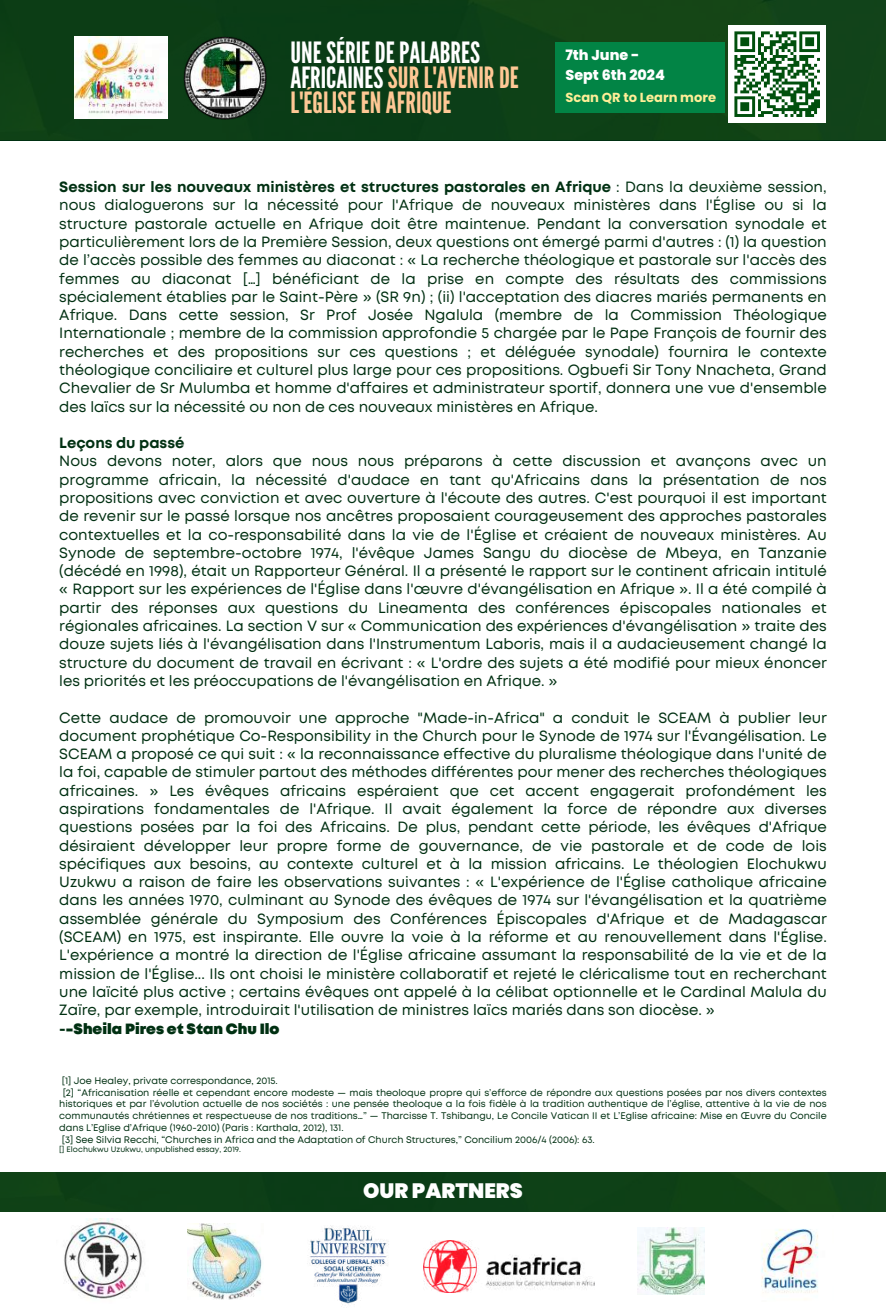
<style>
.page{position:relative;width:886px;height:1313px;background:#fff}
.page>*{position:absolute;margin:0;border:0;box-sizing:border-box;transform-origin:0 0}
.t1{font:29.22px/24.9px "League Gothic";color:#ffc895}
.t2{font:900 20.74px "Poppins";color:#fff}
.t3{font:14.79px/18.3px "Mont";color:#003012;text-align:justify}
.t4{font:700 14.79px "Mont";color:#003012}
.t5{font:800 14.35px/19.7px "Poppins";color:#fff}
.t6{font:700 13.12px "Poppins";color:#ffee97}
.t7{font:9.54px "Mont";color:#003012}
.t8{font:7.88px "Mont";color:#003012}
.s1{color:#fff}
.s2{font-weight:700}
.s3{font-weight:900}
</style>
<div class="page">
<img style="left:0;top:0;width:886px;height:140px">
<div style="left:555px;top:42px;width:169px;height:70px;background:#028445"></div>
<img style="left:183px;top:36px;width:84px;height:84px">
<div style="left:728px;top:25px;width:98px;height:98px;background:#fff"></div>
<svg style="left:734px;top:31px;width:86px;height:86px"></svg>
<img style="left:424px;top:1240px;width:170px;height:52px">
<img style="left:761px;top:1229px;width:57px;height:64px">
<img style="left:637px;top:1227px;width:67px;height:67px">
<img style="left:187px;top:1223px;width:75px;height:76px">
<img style="left:64px;top:1218px;width:79px;height:81px">
<img style="left:75px;top:36px;width:93px;height:82px">
<div style="left:0;top:1172px;width:886px;height:39px;background:#0d3f16"></div>
<img style="left:309px;top:1225px;width:80px;height:80px">
<h1 class="t1" style="left:290px;top:40px;width:230px"><span class="s1">UNE SÉRIE DE PALABRES<br>AFRICAINES</span> SUR L'AVENIR DE<br>L'ÉGLISE EN AFRIQUE</h1>
<p class="t5" style="left:565px;top:46px;width:101px">7th June -<br>Sept 6th 2024</p>
<p class="t6" style="left:565px;top:89px;width:152px">Scan QR to Learn more</p>
<p class="t3" style="left:59px;top:179px;width:769px"><span class="s2">Session sur les nouveaux ministères et structures pastorales en Afrique</span> : Dans la deuxième session, nous dialoguerons sur la nécessité pour l'Afrique de nouveaux ministères dans l'Église ou si la structure pastorale actuelle en Afrique doit être maintenue. Pendant la conversation synodale et particulièrement lors de la Première Session, deux questions ont émergé parmi d'autres : (1) la question de l’accès possible des femmes au diaconat : « La recherche théologique et pastorale sur l'accès des femmes au diaconat […] bénéficiant de la prise en compte des résultats des commissions spécialement établies par le Saint-Père » (SR 9n) ; (ii) l'acceptation des diacres mariés permanents en Afrique. Dans cette session, Sr Prof Josée Ngalula (membre de la Commission Théologique Internationale ; membre de la commission approfondie 5 chargée par le Pape François de fournir des recherches et des propositions sur ces questions ; et déléguée synodale) fournira le contexte théologique conciliaire et culturel plus large pour ces propositions. Ogbuefi Sir Tony Nnacheta, Grand Chevalier de Sr Mulumba et homme d'affaires et administrateur sportif, donnera une vue d'ensemble des laïcs sur la nécessité ou non de ces nouveaux ministères en Afrique.</p>
<p class="t4" style="left:59px;top:437px;width:127px">Leçons du passé</p>
<p class="t3" style="left:59px;top:453px;width:769px">Nous devons noter, alors que nous nous préparons à cette discussion et avançons avec un programme africain, la nécessité d'audace en tant qu'Africains dans la présentation de nos propositions avec conviction et avec ouverture à l'écoute des autres. C'est pourquoi il est important de revenir sur le passé lorsque nos ancêtres proposaient courageusement des approches pastorales contextuelles et la co-responsabilité dans la vie de l'Église et créaient de nouveaux ministères. Au Synode de septembre-octobre 1974, l'évêque James Sangu du diocèse de Mbeya, en Tanzanie (décédé en 1998), était un Rapporteur Général. Il a présenté le rapport sur le continent africain intitulé « Rapport sur les expériences de l'Église dans l'œuvre d'évangélisation en Afrique ». Il a été compilé à partir des réponses aux questions du Lineamenta des conférences épiscopales nationales et régionales africaines. La section V sur « Communication des expériences d'évangélisation » traite des douze sujets liés à l'évangélisation dans l'Instrumentum Laboris, mais il a audacieusement changé la structure du document de travail en écrivant : « L'ordre des sujets a été modifié pour mieux énoncer les priorités et les préoccupations de l'évangélisation en Afrique. »</p>
<p class="t3" style="left:59px;top:709px;width:769px;text-align:left">Cette audace de promouvoir une approche "Made-in-Africa" a conduit le SCEAM à publier leur document prophétique Co-Responsibility in the Church pour le Synode de 1974 sur l'Évangélisation. Le SCEAM a proposé ce qui suit : « la reconnaissance effective du pluralisme théologique dans l'unité de la foi, capable de stimuler partout des méthodes différentes pour mener des recherches théologiques africaines. » Les évêques africains espéraient que cet accent engagerait profondément les aspirations fondamentales de l'Afrique. Il avait également la force de répondre aux diverses questions posées par la foi des Africains. De plus, pendant cette période, les évêques d'Afrique désiraient développer leur propre forme de gouvernance, de vie pastorale et de code de lois spécifiques aux besoins, au contexte culturel et à la mission africains. Le théologien Elochukwu Uzukwu a raison de faire les observations suivantes : « L'expérience de l'Église catholique africaine dans les années 1970, culminant au Synode des évêques de 1974 sur l'évangélisation et la quatrième assemblée générale du Symposium des Conférences Épiscopales d'Afrique et de Madagascar (SCEAM) en 1975, est inspirante. Elle ouvre la voie à la réforme et au renouvellement dans l'Église.<br>L'expérience a montré la direction de l'Église africaine assumant la responsabilité de la vie et de la mission de l'Église... Ils ont choisi le ministère collaboratif et rejeté le cléricalisme tout en recherchant une laïcité plus active ; certains évêques ont appelé à la célibat optionnelle et le Cardinal Malula du Zaïre, par exemple, introduirait l'utilisation de ministres laïcs mariés dans son diocèse. »<br><span class="s2">-</span><span class="s3">-Sheila Pires et Stan Chu Ilo</span></p>
<p class="t7" style="left:62px;top:1076px;width:217px">[1] Joe Healey, private correspondance, 2015.</p>
<p class="t7" style="left:63px;top:1088px;width:765px">[2] “Africanisation réelle et cependant encore modeste — mais theoloque propre qui s’efforce de répondre aux questions posées par nos divers contextes</p>
<p class="t7" style="left:59px;top:1100px;width:769px">historiques et par l’évolution actuelle de nos sociétés : une pensée theoloque a la fois fidèle à la tradition authentique de l’église, attentive à la vie de nos</p>
<p class="t7" style="left:59px;top:1112px;width:769px">communautés chrétiennes et respectueuse de nos traditions…” — Tharcisse T. Tshibangu, Le Concile Vatican II et L’Eglise africaine: Mise en Œuvre du Concile</p>
<p class="t7" style="left:59px;top:1124px;width:286px">dans L’Eglise d’Afrique (1960-2010) (Paris : Karthala, 2012), 131.</p>
<p class="t7" style="left:62px;top:1135px;width:534px">[3] See Silvia Recchi, “Churches in Africa and the Adaptation of Church Structures,” Concilium 2006/4 (2006): 63.</p>
<p class="t8" style="left:59px;top:1146px;width:183px">[] Elochukwu Uzukwu, unpublished essay, 2019.</p>
<h2 class="t2" style="left:363px;top:1176px;width:161px">OUR PARTNERS</h2>
</div>
